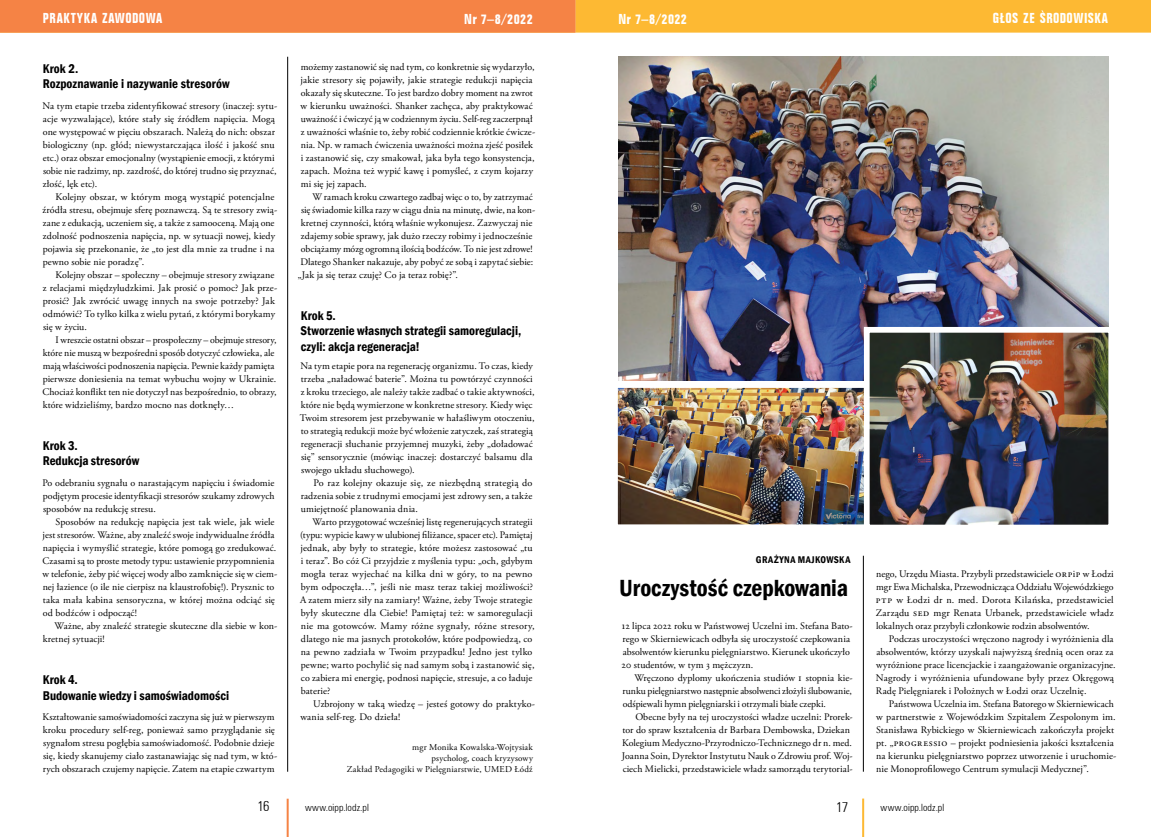
<style>
.page{position:relative;width:1151px;height:837px;background:#fff}
.page>*{position:absolute;margin:0;border:0;box-sizing:border-box;transform-origin:0 0}
.t1{font:600 condensed 24px "Franklin Gothic";letter-spacing:-.005em;color:#000}
.t2{font:700 condensed 14px "Folio BT";letter-spacing:.03em;color:#fff}
.t3{font:300 condensed 14px "Zurich BT";color:#000}
.t4{font:600 condensed 13px/15.6px "Franklin Gothic";color:#000}
.t5{font:10px/13px "Adobe Garamond Pro";letter-spacing:.01em;color:#000}
.t6{font:300 condensed 10px "Zurich BT";letter-spacing:.01em;color:#000}
.t7{font:600 condensed 10px "Franklin Gothic";letter-spacing:.05em;color:#000}
.t8{font:9px/10.8px "Adobe Garamond Pro";letter-spacing:.02em;color:#000;text-align:right}
.s1{font-size:10.5px}
.s2{font-family:"Minion Pro"}
</style>
<div class="page">
<hr style="left:862px;top:798px;width:2px;height:38px;background:#fdb933">
<svg style="left:0;top:0;width:1151px;height:33px;background:#f99e3d"></svg>
<hr style="left:287px;top:57px;width:1px;height:714px;background:#000">
<hr style="left:287px;top:798px;width:2px;height:38px;background:#f58345">
<hr style="left:863px;top:555px;width:1px;height:216px;background:#000">
<img style="left:618px;top:57px;width:490px;height:323px">
<img style="left:619px;top:388px;width:245px;height:135px">
<div style="left:613px;top:382px;width:257px;height:147px;border:5px solid #fff"></div>
<img style="left:871px;top:334px;width:236px;height:189px">
<div style="left:864px;top:327px;width:250px;height:203px;border:6px solid #fff"></div>
<h2 class="t2" style="left:43px;top:10px;width:121px">PRAKTYKA ZAWODOWA</h2>
<h2 class="t2" style="left:464px;top:11px;width:70px">Nr 7–8/2022</h2>
<h3 class="t4" style="left:43px;top:60px;width:188px">Krok 2.<br>Rozpoznawanie i nazywanie stresorów</h3>
<p class="t5" style="left:42px;top:99px;width:236px">Na tym etapie trzeba zidentyfikować stresory (inaczej: sytu&shy;acje wyzwalające), które stały się źródłem napięcia. Mogą one występować w pięciu obszarach. Należą do nich: obszar biologiczny (np. głód; niewystarczająca ilość i jakość snu etc.) oraz obszar emocjonalny (wystąpienie emocji, z którymi sobie nie radzimy, np. zazdrość, do której trudno się przyznać, złość, lęk etc).</p>
<p class="t5" style="left:42px;top:190px;width:236px;text-indent:13px">Kolejny obszar, w którym mogą wystąpić potencjalne źródła stresu, obejmuje sferę poznawczą. Są te stresory zwią&shy;zane z edukacją, uczeniem się, a także z samooceną. Mają one zdolność podnoszenia napięcia, np. w sytuacji nowej, kiedy pojawia się przekonanie, że „to jest dla mnie za trudne i na pewno sobie nie poradzę”.</p>
<p class="t5" style="left:43px;top:268px;width:236px;text-indent:13px">Kolejny obszar – społeczny – obejmuje stresory związane z relacjami międzyludzkimi. Jak prosić o pomoc? Jak prze&shy;prosić? Jak zwrócić uwagę innych na swoje potrzeby? Jak odmówić? To tylko kilka z wielu pytań, z którymi borykamy się w życiu.</p>
<p class="t5" style="left:43px;top:333px;width:235px;text-indent:13px">I wreszcie ostatni obszar – prospołeczny – obejmuje stresory, które nie muszą w bezpośredni sposób dotyczyć człowieka, ale mają właściwości podnoszenia napięcia. Pewnie każdy pamięta pierwsze doniesienia na temat wybuchu wojny w Ukrainie.<br>Chociaż konflikt ten nie dotyczył nas bezpośrednio, to obrazy, które widzieliśmy, bardzo mocno nas dotknęły…</p>
<h3 class="t4" style="left:43px;top:437px;width:98px">Krok 3.<br>Redukcja stresorów</h3>
<p class="t5" style="left:42px;top:476px;width:234px;text-align:justify">Po odebraniu sygnału o narastającym napięciu i świadomie podjętym procesie identyfikacji stresorów szukamy zdrowych sposobów na redukcję stresu.</p>
<p class="t5" style="left:43px;top:515px;width:236px;text-indent:13px">Sposobów na redukcję napięcia jest tak wiele, jak wiele jest stresorów. Ważne, aby znaleźć swoje indywidualne źródła napięcia i wymyślić strategie, które pomogą go zredukować.<br>Czasami są to proste metody typu: ustawienie przypomnienia w telefonie, żeby pić więcej wody albo zamknięcie się w ciem&shy;nej łazience (o ile nie cierpisz na klaustrofobię!). Prysznic to taka mała kabina sensoryczna, w której można odciąć się od bodźców i odpocząć!</p>
<p class="t5" style="left:43px;top:619px;width:236px;text-indent:12px">Ważne, aby znaleźć strategie skuteczne dla siebie w kon&shy;kretnej sytuacji!</p>
<h3 class="t4" style="left:43px;top:671px;width:188px">Krok 4.<br>Budowanie wiedzy i samoświadomości</h3>
<p class="t5" style="left:42px;top:710px;width:236px">Kształtowanie samoświadomości zaczyna się już w pierwszym kroku procedury self-reg, ponieważ samo przyglądanie się sygnałom stresu pogłębia samoświadomość. Podobnie dzieje się, kiedy skanujemy ciało zastanawiając się nad tym, w któ&shy;rych obszarach czujemy napięcie. Zatem na etapie czwartym</p>
<h2 class="t3" style="left:258px;top:797px;width:14px">16</h2>
<p class="t5" style="left:300px;top:60px;width:236px">możemy zastanowić się nad tym, co konkretnie się wydarzyło, jakie stresory się pojawiły, jakie strategie redukcji napięcia okazały się skuteczne. To jest bardzo dobry moment na zwrot w kierunku uważności. Shanker zachęca, aby praktykować uważność i ćwiczyć ją w codziennym życiu. Self-reg zaczerpnął z uważności właśnie to, żeby robić codziennie krótkie ćwicze&shy;nia. Np. w ramach ćwiczenia uważności można zjeść posiłek i zastanowić się, czy smakował, jaka była tego konsystencja, zapach. Można też wypić kawę i pomyśleć, z czym kojarzy mi się jej zapach.</p>
<p class="t5" style="left:313px;top:190px;width:222px">W ramach kroku czwartego zadbaj więc o to, by zatrzymać</p>
<p class="t5" style="left:301px;top:203px;width:236px">się świadomie kilka razy w ciągu dnia na minutę, dwie, na kon-</p>
<p class="t5" style="left:301px;top:216px;width:233px">kretnej czynności, którą właśnie wykonujesz. Zazwyczaj nie</p>
<p class="t5" style="left:301px;top:229px;width:233px">zdajemy sobie sprawy, jak dużo rzeczy robimy i jednocześnie</p>
<p class="t5" style="left:301px;top:242px;width:233px">obciążamy mózg ogromną ilością bodźców. To nie jest zdrowe!</p>
<p class="t5" style="left:300px;top:255px;width:234px">Dlatego Shanker nakazuje, aby pobyć ze sobą i zapytać siebie:</p>
<p class="t5" style="left:298px;top:268px;width:162px">„Jak ja się teraz czuję? Co ja teraz robię?”.</p>
<h3 class="t4" style="left:301px;top:307px;width:222px">Krok 5.<br>Stworzenie własnych strategii samoregulacji, czyli: akcja regeneracja!</h3>
<p class="t5" style="left:300px;top:359px;width:236px">Na tym etapie pora na regenerację organizmu. To czas, kiedy trzeba „naładować baterie”. Można tu powtórzyć czynności z kroku trzeciego, ale należy także zadbać o takie aktywności, które nie będą wymierzone w konkretne stresory. Kiedy więc Twoim stresorem jest przebywanie w hałaśliwym otoczeniu, to strategią redukcji może być włożenie zatyczek, zaś strategią regeneracji słuchanie przyjemnej muzyki, żeby „doładować się” sensorycznie (mówiąc inaczej: dostarczyć balsamu dla swojego układu słuchowego).</p>
<p class="t5" style="left:301px;top:476px;width:233px;text-align:justify;text-indent:13px">Po raz kolejny okazuje się, ze niezbędną strategią do radzenia sobie z trudnymi emocjami jest zdrowy sen, a także umiejętność planowania dnia.</p>
<p class="t5" style="left:300px;top:515px;width:236px;text-indent:13px">Warto przygotować wcześniej listę regenerujących strategii (typu: wypicie kawy w ulubionej filiżance, spacer etc). Pamiętaj jednak, aby były to strategie, które możesz zastosować „tu i teraz”. Bo cóż Ci przyjdzie z myślenia typu: „och, gdybym mogła teraz wyjechać na kilka dni w góry, to na pewno bym odpoczęła…”, jeśli nie masz teraz takiej możliwości?<br>A zatem mierz siły na zamiary! Ważne, żeby Twoje strategie były skuteczne dla Ciebie! Pamiętaj też: w samoregulacji nie ma gotowców. Mamy różne sygnały, różne stresory, dlatego nie ma jasnych protokołów, które podpowiedzą, co na pewno zadziała w Twoim przypadku! Jedno jest tylko pewne; warto pochylić się nad samym sobą i zastanowić się, co zabiera mi energię, podnosi napięcie, stresuje, a co ładuje baterie?</p>
<p class="t5" style="left:300px;top:697px;width:236px;text-indent:13px">Uzbrojony w taką wiedzę – jesteś gotowy do praktyko&shy;wania self-reg. Do dzieła!</p>
<p class="t8" style="left:347px;top:741px;width:188px">mgr Monika Kowalska-Wojtysiak<br>psycholog, coach kryzysowy<br>Zakład Pedagogiki w Pielęgniarstwie, UMED Łódź</p>
<p class="t6" style="left:305px;top:800px;width:65px">www.oipp.lodz.pl</p>
<h2 class="t2" style="left:618px;top:10px;width:70px">Nr 7–8/2022</h2>
<h2 class="t2" style="left:993px;top:10px;width:117px">GŁOS ZE SRODOWISKA</h2>
<p class="t7" style="left:756px;top:552px;width:57px">Grażyna Majkowska</p>
<h1 class="t1" style="left:619px;top:572px;width:230px">Uroczystość czepkowania</h1>
<p class="t5" style="left:876px;top:567px;width:240px;text-align:justify">nego, Urzędu Miasta. Przybyli przedstawiciele <span class="s1">ORP</span>i<span class="s1">P</span> w Łodzi mgr Ewa Michalska, Przewodnicząca Oddziału Wojewódzkiego <span class="s1">PTP</span> w Łodzi dr n. med. Dorota Kilańska, przedstawiciel Zarządu <span class="s1">SED</span> mgr Renata Urbanek, przedstawiciele władz lokalnych oraz przybyli członkowie rodzin absolwentów.</p>
<p class="t5" style="left:876px;top:632px;width:241px;text-indent:13px">Podczas uroczystości wręczono nagrody i wyróżnienia dla absolwentów, którzy uzyskali najwyższą średnią ocen oraz za wyróżnione prace licencjackie i zaangażowanie organizacyjne.<br>Nagrody i wyróżnienia ufundowane były przez Okręgową Radę Pielęgniarek i Położnych w Łodzi oraz Uczelnię.</p>
<p class="t5" style="left:876px;top:697px;width:242px;text-indent:13px">Państwowa Uczelnia im. Stefana Batorego w Skierniewicach w partnerstwie z Wojewódzkim Szpitalem Zespolonym im.<br>Stanisława Rybickiego w Skierniewicach zakończyła projekt pt. „<span class="s1">PROGRESSIO</span> – projekt podniesienia jakości kształcenia na kierunku pielęgniarstwo poprzez utworzenie i uruchomie&shy;nie Monoprofilowego Centrum symulacji Medycznej”.</p>
<p class="t5" style="left:622px;top:619px;width:233px"><span class="s2">1</span>2 lipca 2022 roku w Państwowej Uczelni im. Stefana Bato&shy;rego w Skierniewicach odbyła się uroczystość czepkowania absolwentów kierunku pielęgniarstwo. Kierunek ukończyło 20 studentów, w tym 3 mężczyzn.</p>
<p class="t5" style="left:622px;top:671px;width:232px;text-align:justify;text-indent:12px">Wręczono dyplomy ukończenia studiów <span class="s1">I</span> stopnia kie&shy;runku pielęgniarstwo następnie absolwenci złożyli ślubowanie, odśpiewali hymn pielęgniarski i otrzymali białe czepki.</p>
<p class="t5" style="left:622px;top:710px;width:232px;text-indent:13px">Obecne były na tej uroczystości władze uczelni: Prorek&shy;tor do spraw kształcenia dr Barbara Dembowska, Dziekan Kolegium Medyczno-Przyrodniczo-Technicznego dr n. med.<br>Joanna Soin, Dyrektor Instytutu Nauk o Zdrowiu prof. Woj&shy;ciech Mielicki, przedstawiciele władz samorządu terytorial-</p>
<h2 class="t3" style="left:836px;top:798px;width:13px">17</h2>
<p class="t6" style="left:880px;top:800px;width:65px">www.oipp.lodz.pl</p>
</div>
